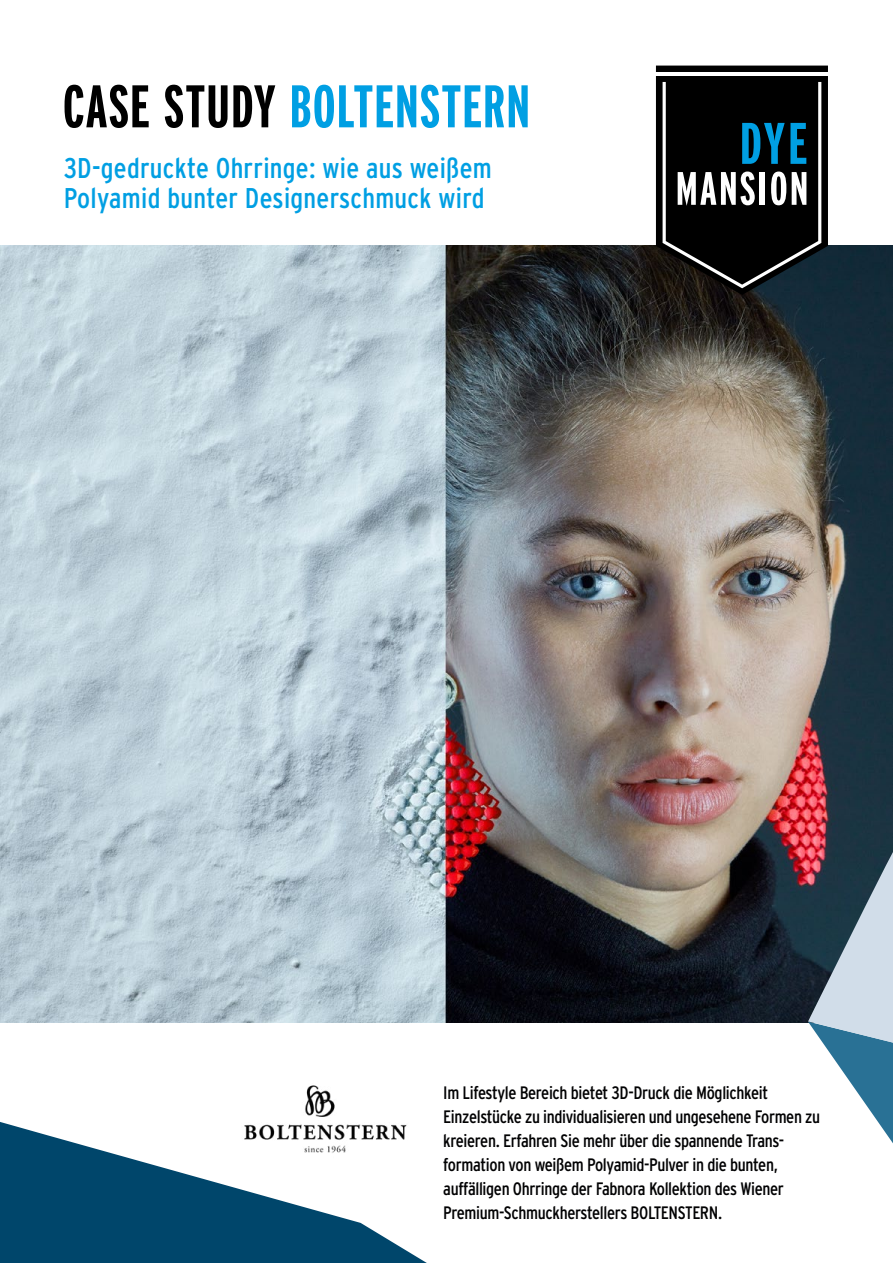
<style>
.page{position:relative;width:893px;height:1263px;background:#fff}
.page>*{position:absolute;margin:0;border:0;box-sizing:border-box;transform-origin:0 0}
.t1{font:700 extra-condensed 60px "Interstate";letter-spacing:.01em;color:#009fe3}
.t2{font:condensed 28.5px/30px "Interstate";letter-spacing:.01em;color:#009fe3}
.t3{font:condensed 18px/24px "Interstate";letter-spacing:-.02em;color:#020203}
.s1{color:#000}
</style>
<div class="page">
<img style="left:0;top:246px;width:893px;height:777px">
<svg style="left:808px;top:850px;width:85px;height:293px"></svg>
<svg style="left:0;top:1122px;width:427px;height:141px;fill:#00466b"></svg>
<svg style="left:656px;top:66px;width:172px;height:229px;background:#202629"></svg>
<img style="left:241px;top:1085px;width:168px;height:74px">
<h1 class="t1" style="left:63px;top:73px;width:469px"><span class="s1">CASE STUDY</span> BOLTENSTERN</h1>
<h2 class="t2" style="left:64px;top:152px;width:430px">3D-gedruckte Ohrringe: wie aus weißem<br>Polyamid bunter Designerschmuck wird</h2>
<p class="t3" style="left:443px;top:1080px;width:378px">Im Lifestyle Bereich bietet 3D-Druck die Möglichkeit Einzelstücke zu individualisieren und ungesehene Formen zu kreieren. Erfahren Sie mehr über die spannende Trans&shy;formation von weißem Polyamid-Pulver in die bunten, auffälligen Ohrringe der Fabnora Kollektion des Wiener Premium-Schmuckherstellers BOLTENSTERN.</p>
</div>
